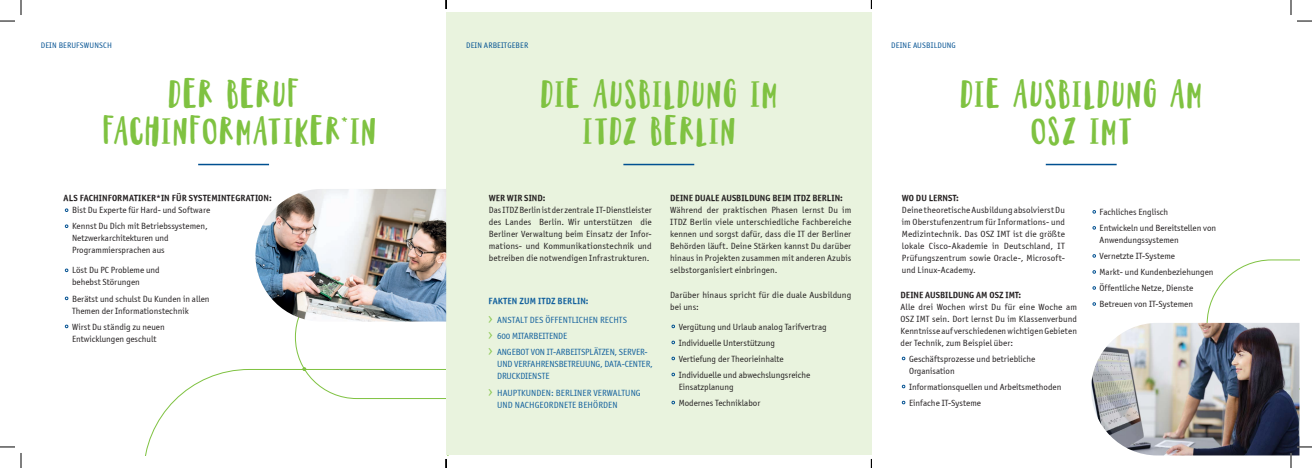
<style>
.page{position:relative;width:1312px;height:468px;background:#fff}
.page>*{position:absolute;margin:0;border:0;box-sizing:border-box;transform-origin:0 0}
.h2_TItel{font:36px/37px "Quickfox";letter-spacing:.065em;color:#7fc241;text-align:center}
.Fließ{font:9px/12px "Officina Sans OSITCTT Book";color:#231f20}
.Fließ-2{font:9px "Officina Sans OSITCTT Bold";letter-spacing:.01em;color:#231f20}
.t1{font:9px/12px "Officina Sans OSITCTT Book";letter-spacing:-.01em;color:#12609d}
.t2{font:9px/12px "Officina Sans OSITCTT Book";letter-spacing:.01em;color:#12609d}
.Fließ-3{font:9px "Officina Sans OSITCTT Bold";letter-spacing:.015em;color:#12609d}
.t3{font:8px "Officina Sans OSITCTT Book";letter-spacing:.02em;color:#005091}
.s1{font-size:15px;color:#91ca59}
</style>
<div class="page">
<svg style="left:1206px;top:259px;width:93px;height:63px"></svg>
<svg style="left:145px;top:369px;width:150px;height:86px"></svg>
<div style="left:446px;top:12px;width:425px;height:443px;background:#e9f3de"></div>
<svg style="left:64px;top:208px;width:5px;height:4px"></svg>
<svg style="left:64px;top:224px;width:5px;height:4px"></svg>
<svg style="left:64px;top:268px;width:5px;height:4px"></svg>
<svg style="left:64px;top:296px;width:5px;height:4px"></svg>
<svg style="left:64px;top:324px;width:5px;height:4px"></svg>
<svg style="left:901px;top:356px;width:5px;height:4px"></svg>
<svg style="left:901px;top:384px;width:5px;height:4px"></svg>
<svg style="left:901px;top:400px;width:5px;height:4px"></svg>
<hr style="left:1046px;top:164px;width:71px;height:1px;background:#005091">
<svg style="left:1092px;top:210px;width:4px;height:4px"></svg>
<svg style="left:1092px;top:226px;width:4px;height:4px"></svg>
<svg style="left:1092px;top:254px;width:4px;height:4px"></svg>
<svg style="left:1092px;top:270px;width:4px;height:4px"></svg>
<svg style="left:1092px;top:286px;width:4px;height:4px"></svg>
<svg style="left:1092px;top:302px;width:4px;height:4px"></svg>
<hr style="left:198px;top:164px;width:71px;height:1px;background:#005091">
<hr style="left:623px;top:164px;width:71px;height:1px;background:#005091">
<svg style="left:671px;top:324px;width:4px;height:4px"></svg>
<svg style="left:671px;top:340px;width:4px;height:4px"></svg>
<svg style="left:671px;top:356px;width:4px;height:4px"></svg>
<svg style="left:671px;top:372px;width:4px;height:4px"></svg>
<svg style="left:671px;top:400px;width:4px;height:4px"></svg>
<img style="left:255px;top:189px;width:191px;height:127px">
<img style="left:295px;top:274px;width:152px;height:125px">
<img style="left:1091px;top:322px;width:208px;height:133px">
<svg style="left:0;top:0;width:22px;height:22px"></svg>
<svg style="left:0;top:446px;width:22px;height:21px"></svg>
<svg style="left:1290px;top:0;width:22px;height:22px"></svg>
<svg style="left:1290px;top:446px;width:22px;height:21px"></svg>
<p class="t3" style="left:41px;top:41px;width:73px">DEIN BERUFSWUNSCH</p>
<p class="t3" style="left:466px;top:41px;width:64px">DEIN ARBEITGEBER</p>
<p class="t3" style="left:891px;top:41px;width:66px">DEINE AUSBILDUNG</p>
<h2 class="h2_TItel" style="left:103px;top:75px;width:274px">DER BERUF<br>FACHINFORMATIKER*IN</h2>
<h2 class="h2_TItel" style="left:540px;top:75px;width:238px">DIE AUSBILDUNG IM<br>ITDZ BERLIN</h2>
<h2 class="h2_TItel" style="left:960px;top:75px;width:243px">DIE AUSBILDUNG AM</h2>
<h2 class="h2_TItel" style="left:1031px;top:112px;width:102px">OSZ IMT</h2>
<p class="Fließ-2" style="left:64px;top:192px;width:210px">ALS FACHINFORMATIKER*IN FÜR SYSTEMINTEGRATION:</p>
<p class="Fließ" style="left:72px;top:204px;width:140px">Bist Du Experte für Hard- und Software</p>
<p class="Fließ" style="left:72px;top:220px;width:137px">Kennst Du Dich mit Betriebssystemen,<br>Netzwerkarchitekturen und<br>Programmiersprachen aus</p>
<p class="Fließ" style="left:72px;top:264px;width:89px">Löst Du PC Probleme und behebst Störungen</p>
<p class="Fließ" style="left:72px;top:292px;width:139px">Berätst und schulst Du Kunden in allen<br>Themen der Informationstechnik</p>
<p class="Fließ" style="left:72px;top:320px;width:94px">Wirst Du ständig zu neuen<br>Entwicklungen geschult</p>
<p class="Fließ-2" style="left:489px;top:192px;width:58px">WER WIR SIND:</p>
<p class="Fließ" style="left:489px;top:204px;width:165px;text-align:justify">Das ITDZ Berlin ist der zentrale IT-Dienstleister des Landes Berlin. Wir unterstützen die Berliner Verwaltung beim Einsatz der Infor&shy;mations- und Kommunikationstechnik und betreiben die notwendigen Infrastrukturen.</p>
<p class="Fließ-3" style="left:489px;top:295px;width:101px">FAKTEN ZUM ITDZ BERLIN:</p>
<p class="t2" style="left:489px;top:314px;width:140px"><span class="s1">›</span> ANSTALT DES ÖFFENTLICHEN RECHTS</p>
<p class="t1" style="left:489px;top:330px;width:80px"><span class="s1">›</span> 600 MITARBEITENDE</p>
<p class="t1" style="left:497px;top:346px;width:157px;text-indent:-9px"><span class="s1">›</span> ANGEBOT VON IT-ARBEITSPLÄTZEN, SERVER-<br>UND VERFAHRENSBETREUUNG, DATA-CENTER,<br>DRUCKDIENSTE</p>
<p class="t2" style="left:497px;top:386px;width:145px;text-indent:-9px"><span class="s1">›</span> HAUPTKUNDEN: BERLINER VERWALTUNG<br>UND NACHGEORDNETE BEHÖRDEN</p>
<p class="Fließ-2" style="left:670px;top:192px;width:174px">DEINE DUALE AUSBILDUNG BEIM ITDZ BERLIN:</p>
<p class="Fließ" style="left:670px;top:204px;width:183px;text-align:justify">Während der praktischen Phasen lernst Du im ITDZ Berlin viele unterschiedliche Fachbereiche kennen und sorgst dafür, dass die IT der Berliner Behörden läuft. Deine Stärken kannst Du darüber hinaus in Projekten zusammen mit anderen Azubis selbstorganisiert einbringen.</p>
<p class="Fließ" style="left:670px;top:288px;width:183px">Darüber hinaus spricht für die duale Ausbildung bei uns:</p>
<p class="Fließ" style="left:679px;top:320px;width:150px">Vergütung und Urlaub analog Tarifvertrag</p>
<p class="Fließ" style="left:679px;top:336px;width:98px">Individuelle Unterstützung</p>
<p class="Fließ" style="left:679px;top:352px;width:107px">Vertiefung der Theorieinhalte</p>
<p class="Fließ" style="left:679px;top:368px;width:133px">Individuelle und abwechslungsreiche<br>Einsatzplanung</p>
<p class="Fließ" style="left:679px;top:396px;width:83px">Modernes Techniklabor</p>
<p class="Fließ-2" style="left:902px;top:192px;width:58px">WO DU LERNST:</p>
<p class="Fließ" style="left:902px;top:204px;width:165px;text-align:justify">Deine theoretische Ausbildung absolvierst Du im Oberstufenzentrum für Informations- und Medizintechnik. Das OSZ IMT ist die größte lokale Cisco-Akademie in Deutschland, IT Prüfungszentrum sowie Oracle-, Microsoft&shy;und Linux-Academy.</p>
<p class="Fließ-2" style="left:900px;top:288px;width:122px">DEINE AUSBILDUNG AM OSZ IMT:</p>
<p class="Fließ" style="left:900px;top:300px;width:178px;text-align:justify">Alle drei Wochen wirst Du für eine Woche am OSZ IMT sein. Dort lernst Du im Klassenverbund Kenntnisse auf verschiedenen wichtigen Gebieten der Technik, zum Beispiel über:</p>
<p class="Fließ" style="left:909px;top:352px;width:128px">Geschäftsprozesse und betriebliche<br>Organisation</p>
<p class="Fließ" style="left:909px;top:380px;width:154px">Informationsquellen und Arbeitsmethoden</p>
<p class="Fließ" style="left:909px;top:396px;width:74px">Einfache IT-Systeme</p>
<p class="Fließ" style="left:1100px;top:206px;width:70px">Fachliches Englisch</p>
<p class="Fließ" style="left:1100px;top:222px;width:118px">Entwickeln und Bereitstellen von<br>Anwendungssystemen</p>
<p class="Fließ" style="left:1100px;top:250px;width:77px">Vernetzte IT-Systeme</p>
<p class="Fließ" style="left:1100px;top:266px;width:115px">Markt- und Kundenbeziehungen</p>
<p class="Fließ" style="left:1100px;top:282px;width:95px">Öffentliche Netze, Dienste</p>
<p class="Fließ" style="left:1100px;top:298px;width:95px">Betreuen von IT-Systemen</p>
</div>
